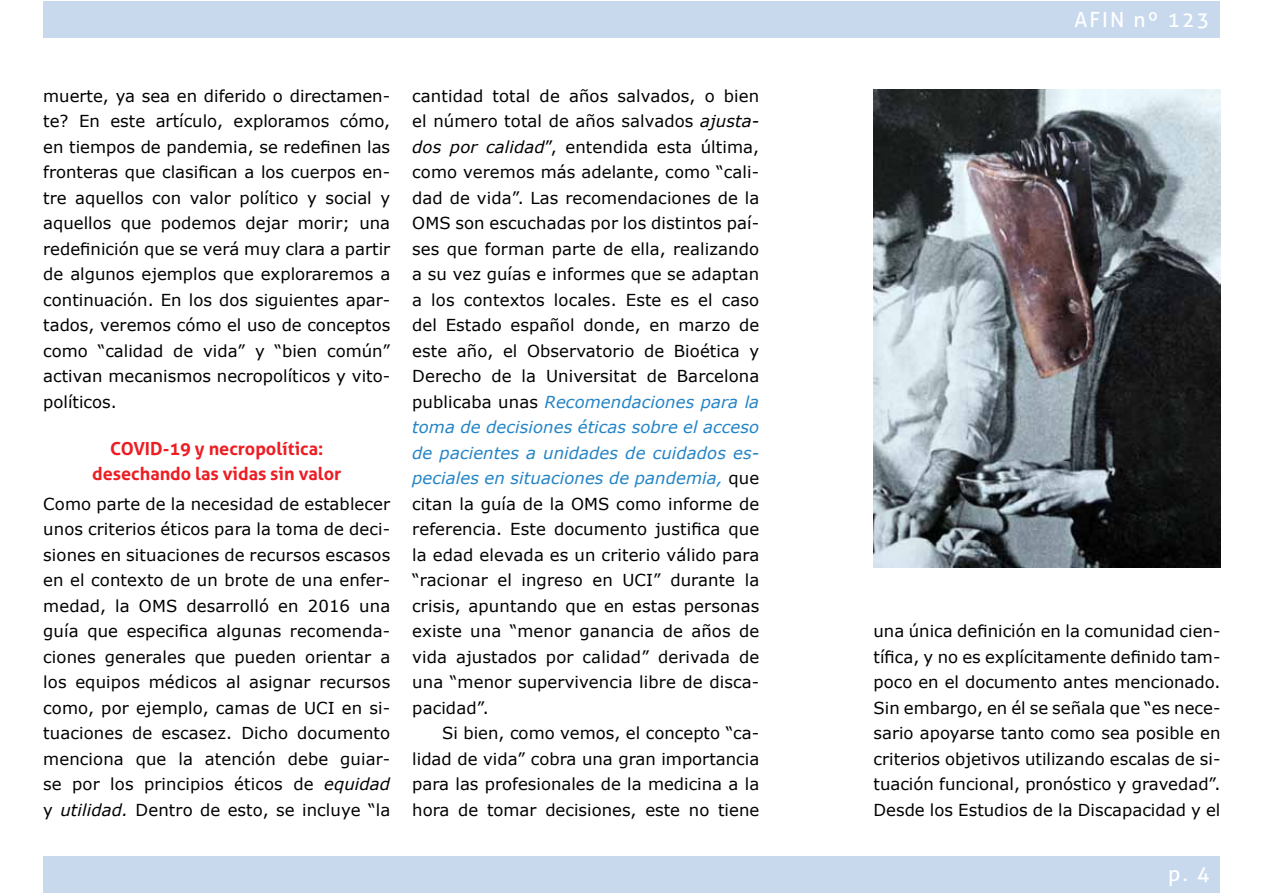
<style>
.page{position:relative;width:1263px;height:893px;background:#fff}
.page>*{position:absolute;margin:0;border:0;box-sizing:border-box;transform-origin:0 0}
.t1{font:21px "Aller";letter-spacing:.1em;color:#fff}
.t2{font:700 18px/25.5px "Aller";color:#ed1d24;text-align:center}
.t3{font:16.5px/25.5px "Verdana";color:#000;text-align:justify}
.s1{font-style:italic}
.s2{font-style:italic;color:#2484c6}
</style>
<div class="page">
<div style="left:43px;top:1px;width:1177px;height:37px;background:#c8d9ee"></div>
<div style="left:43px;top:856px;width:1177px;height:37px;background:#c8d9ee"></div>
<img style="left:873px;top:89px;width:347px;height:479px">
<p class="t3" style="left:43px;top:83px;width:348px">muerte, ya sea en diferido o directamen&shy;te? En este artículo, exploramos cómo, en tiempos de pandemia, se redefinen las fronteras que clasifican a los cuerpos en&shy;tre aquellos con valor político y social y aquellos que podemos dejar morir; una redefinición que se verá muy clara a partir de algunos ejemplos que exploraremos a continuación. En los dos siguientes apar&shy;tados, veremos cómo el uso de conceptos como “calidad de vida” y “bien común” activan mecanismos necropolíticos y vito&shy;políticos.</p>
<p class="t2" style="left:92px;top:435px;width:251px">COVID-19 y necropolítica: desechando las vidas sin valor</p>
<p class="t3" style="left:43px;top:491px;width:348px">Como parte de la necesidad de establecer unos criterios éticos para la toma de deci&shy;siones en situaciones de recursos escasos en el contexto de un brote de una enfer&shy;medad, la OMS desarrolló en 2016 una guía que especifica algunas recomenda&shy;ciones generales que pueden orientar a los equipos médicos al asignar recursos como, por ejemplo, camas de UCI en si&shy;tuaciones de escasez. Dicho documento menciona que la atención debe guiar&shy;se por los principios éticos de <span class="s1">equidad </span>y <span class="s1">utilidad.</span> Dentro de esto, se incluye “la</p>
<p class="t3" style="left:412px;top:83px;width:349px">cantidad total de años salvados, o bien el número total de años salvados <span class="s1">ajusta&shy;dos por calidad</span>”, entendida esta última, como veremos más adelante, como “cali&shy;dad de vida”. Las recomendaciones de la OMS son escuchadas por los distintos paí&shy;ses que forman parte de ella, realizando a su vez guías e informes que se adaptan a los contextos locales. Este es el caso del Estado español donde, en marzo de este año, el Observatorio de Bioética y Derecho de la Universitat de Barcelona publicaba unas <span class="s2">Recomendaciones para la toma de decisiones éticas sobre el acceso de pacientes a unidades de cuidados es&shy;peciales en situaciones de pandemia,</span> que citan la guía de la OMS como informe de referencia. Este documento justifica que la edad elevada es un criterio válido para “racionar el ingreso en UCI” durante la crisis, apuntando que en estas personas existe una “menor ganancia de años de vida ajustados por calidad” derivada de una “menor supervivencia libre de disca&shy;pacidad”.</p>
<p class="t3" style="left:412px;top:720px;width:348px;text-indent:30px">Si bien, como vemos, el concepto “ca&shy;lidad de vida” cobra una gran importancia para las profesionales de la medicina a la hora de tomar decisiones, este no tiene</p>
<p class="t1" style="left:1074px;top:7px;width:137px">AFIN nº 123</p>
<p class="t3" style="left:873px;top:618px;width:348px">una única definición en la comunidad cien&shy;tífica, y no es explícitamente definido tam&shy;poco en el documento antes mencionado.<br>Sin embargo, en él se señala que “es nece&shy;sario apoyarse tanto como sea posible en criterios objetivos utilizando escalas de si&shy;tuación funcional, pronóstico y gravedad”.<br>Desde los Estudios de la Discapacidad y el</p>
<p class="t1" style="left:1168px;top:861px;width:43px">p. 4</p>
</div>
